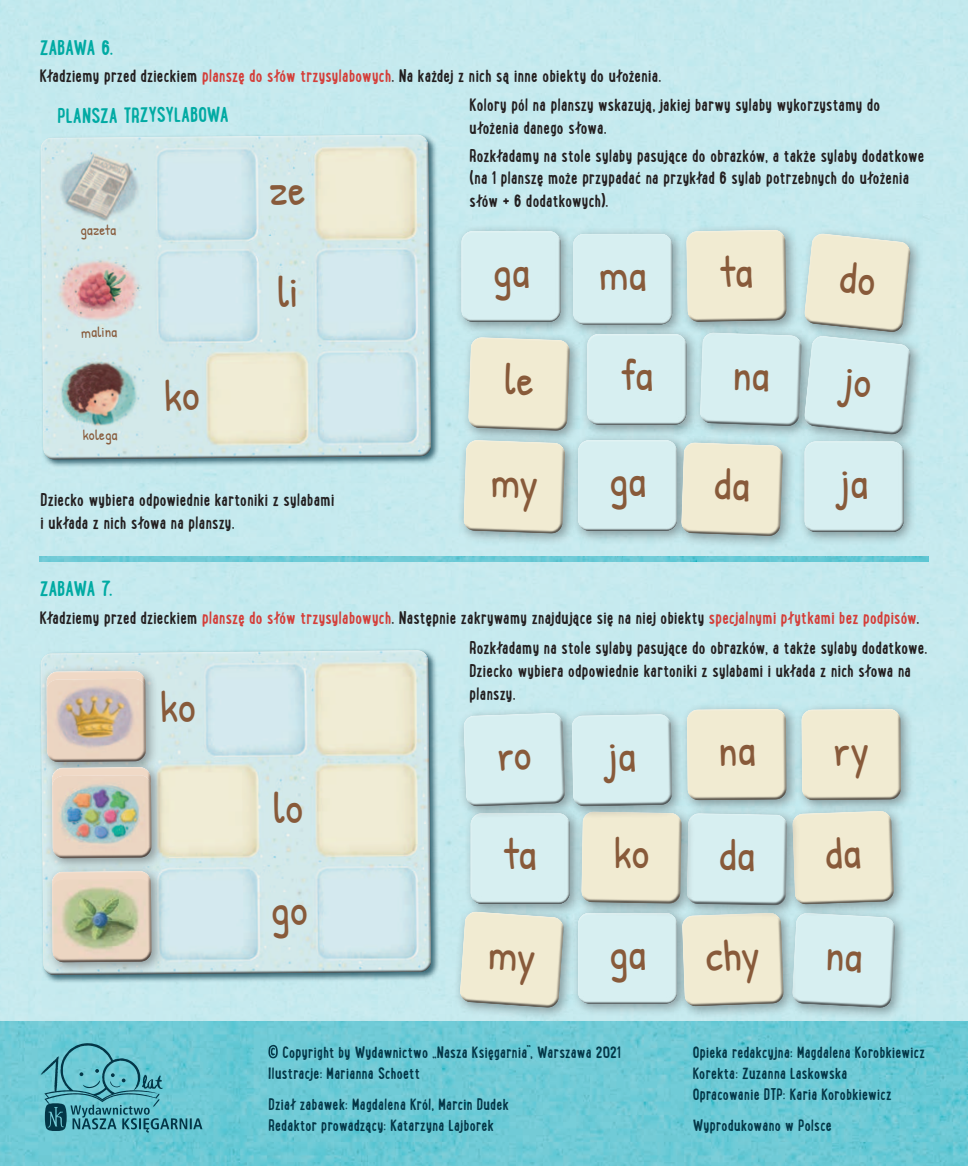
<style>
.page{position:relative;width:968px;height:1166px;background:#fff}
.page>*{position:absolute;margin:0;border:0;box-sizing:border-box;transform-origin:0 0}
.t1{font:43.57px "Patrick Hand";letter-spacing:.005em;color:#885a3a}
.naglowki{font:22.75px "Lunch Box Bold MOD";letter-spacing:-.02em;color:#00aaa3}
.podst{font:19.25px/22.8px "Lunch Box Bold MOD";letter-spacing:.005em;color:#231f20}
.felus_copy{font:17.5px "Lunch Box Bold MOD";letter-spacing:.01em;color:#033647}
.t2{font:14.53px "Patrick Hand";letter-spacing:.005em;color:#885a3a}
.s1{color:#d43e39}
</style>
<div class="page">
<div style="left:0;top:0;width:967px;height:1021px;background:#c6eaee"></div>
<img style="left:0;top:1021px;width:967px;height:145px">
<img style="left:40px;top:557px;width:888px;height:5px">
<div style="left:39px;top:133px;width:400px;height:335px;background:#033647;opacity:.7"></div>
<svg style="left:40px;top:139px;width:393px;height:323px;background:#cfdfdd"></svg>
<div style="left:39px;top:648px;width:400px;height:336px;background:#033647;opacity:.7"></div>
<svg style="left:40px;top:654px;width:393px;height:324px;background:#d5e4df"></svg>
<div style="left:571px;top:906px;width:119px;height:111px;background:#231f20;opacity:.4"></div>
<div style="left:785px;top:906px;width:123px;height:114px;background:#231f20;opacity:.4"></div>
<div style="left:453px;top:905px;width:123px;height:116px;background:#231f20;opacity:.4"></div>
<div style="left:675px;top:906px;width:121px;height:113px;background:#231f20;opacity:.4"></div>
<div style="left:786px;top:804px;width:121px;height:113px;background:#c4e8ed"></div>
<div style="left:455px;top:225px;width:119px;height:110px;background:#c2e5e9"></div>
<div style="left:571px;top:433px;width:119px;height:111px;background:#231f20;opacity:.4"></div>
<div style="left:40px;top:664px;width:119px;height:111px;background:#cfe5e6"></div>
<div style="left:45px;top:760px;width:120px;height:112px;background:#231f20;opacity:.4"></div>
<img style="left:45px;top:668px;width:108px;height:191px">
<div style="left:45px;top:864px;width:120px;height:112px;background:#231f20;opacity:.4"></div>
<svg style="left:50px;top:868px;width:103px;height:95px;background:#c4c3a8"></svg>
<div style="left:680px;top:702px;width:119px;height:112px;background:#c2e7ec"></div>
<div style="left:794px;top:702px;width:120px;height:112px;background:#231f20;opacity:.4"></div>
<div style="left:798px;top:227px;width:125px;height:118px;background:#231f20;opacity:.4"></div>
<div style="left:457px;top:434px;width:121px;height:112px;background:#231f20;opacity:.4"></div>
<div style="left:675px;top:436px;width:121px;height:113px;background:#231f20;opacity:.4"></div>
<div style="left:798px;top:330px;width:125px;height:117px;background:#231f20;opacity:.4"></div>
<div style="left:797px;top:435px;width:120px;height:111px;background:#231f20;opacity:.4"></div>
<div style="left:679px;top:223px;width:120px;height:112px;background:#c3e8ec"></div>
<svg style="left:40px;top:1043px;width:162px;height:89px;background:#5bb0bd"></svg>
<svg style="left:268px;top:1045px;width:10px;height:13px"></svg>
<svg style="left:458px;top:706px;width:444px;height:303px;background:#d5e2da"></svg>
<svg style="left:461px;top:228px;width:451px;height:309px;background:#d3e3dd"></svg>
<p class="naglowki" style="left:40px;top:32px;width:75px">ZABAWA 6.</p>
<p class="podst" style="left:40px;top:64px;width:623px">Kładziemy przed dzieckiem <span class="s1">planszę do słów trzysylabowych</span>. Na każdej z nich są inne obiekty do ułożenia.</p>
<p class="naglowki" style="left:58px;top:100px;width:173px">PLANSZA TRZYSYLABOWA</p>
<p class="podst" style="left:469px;top:93px;width:412px">Kolory pól na planszy wskazują, jakiej barwy sylaby wykorzystamy do ułożenia danego słowa.</p>
<p class="podst" style="left:469px;top:143px;width:456px">Rozkładamy na stole sylaby pasujące do obrazków, a także sylaby dodatkowe (na 1 planszę może przypadać na przykład 6 sylab potrzebnych do ułożenia słów + 6 dodatkowych).</p>
<h1 class="t1" style="left:269px;top:160px;width:38px">ze</h1>
<p class="t2" style="left:80px;top:220px;width:37px">gazeta</p>
<p class="t2" style="left:81px;top:322px;width:38px">malina</p>
<p class="t2" style="left:83px;top:424px;width:36px">kolega</p>
<h1 class="t1" style="left:164px;top:365px;width:38px">ko</h1>
<h1 class="t1" style="left:277px;top:262px;width:23px">li</h1>
<p class="podst" style="left:41px;top:487px;width:295px">Dziecko wybiera odpowiednie kartoniki z sylabami i układa z nich słowa na planszy.</p>
<h1 class="t1" style="left:492px;top:242px;width:39px">ga</h1>
<h1 class="t1" style="left:598px;top:244px;width:49px">ma</h1>
<h1 class="t1" style="left:620px;top:345px;width:34px">fa</h1>
<h1 class="t1" style="left:609px;top:451px;width:39px">ga</h1>
<h1 class="t1" style="left:840px;top:452px;width:29px">ja</h1>
<p class="naglowki" style="left:40px;top:573px;width:74px">ZABAWA 7.</p>
<p class="podst" style="left:40px;top:605px;width:881px">Kładziemy przed dzieckiem <span class="s1">planszę do słów trzysylabowych</span>. Następnie zakrywamy znajdujące się na niej obiekty <span class="s1">specjalnymi płytkami bez podpisów</span>.</p>
<h1 class="t1" style="left:160px;top:676px;width:38px">ko</h1>
<p class="podst" style="left:469px;top:636px;width:459px">Rozkładamy na stole sylaby pasujące do obrazków, a także sylaby dodatkowe.<br>Dziecko wybiera odpowiednie kartoniki z sylabami i układa z nich słowa na planszy.</p>
<h1 class="t1" style="left:273px;top:777px;width:32px">lo</h1>
<h1 class="t1" style="left:270px;top:880px;width:39px">go</h1>
<h1 class="t1" style="left:504px;top:824px;width:34px">ta</h1>
<h1 class="t1" style="left:609px;top:923px;width:39px">ga</h1>
<p class="felus_copy" style="left:282px;top:1041px;width:340px">Copyright by Wydawnictwo „Nasza Księgarnia”, Warszawa 2021</p>
<p class="felus_copy" style="left:268px;top:1062px;width:153px">Ilustracje: Marianna Schoett</p>
<p class="felus_copy" style="left:268px;top:1092px;width:242px">Dział zabawek: Magdalena Król, Marcin Dudek</p>
<p class="felus_copy" style="left:268px;top:1113px;width:227px">Redaktor prowadzący: Katarzyna Lajborek</p>
<h1 class="t1" style="left:718px;top:720px;width:39px">na</h1>
<h1 class="t1" style="left:833px;top:720px;width:38px">ry</h1>
<p class="felus_copy" style="left:692px;top:1041px;width:234px">Opieka redakcyjna: Magdalena Korobkiewicz</p>
<p class="felus_copy" style="left:692px;top:1062px;width:156px">Korekta: Zuzanna Laskowska</p>
<p class="felus_copy" style="left:692px;top:1083px;width:201px">Opracowanie DTP: Karia Korobkiewicz</p>
<p class="felus_copy" style="left:692px;top:1113px;width:141px">Wyprodukowano w Polsce</p>
</div>
